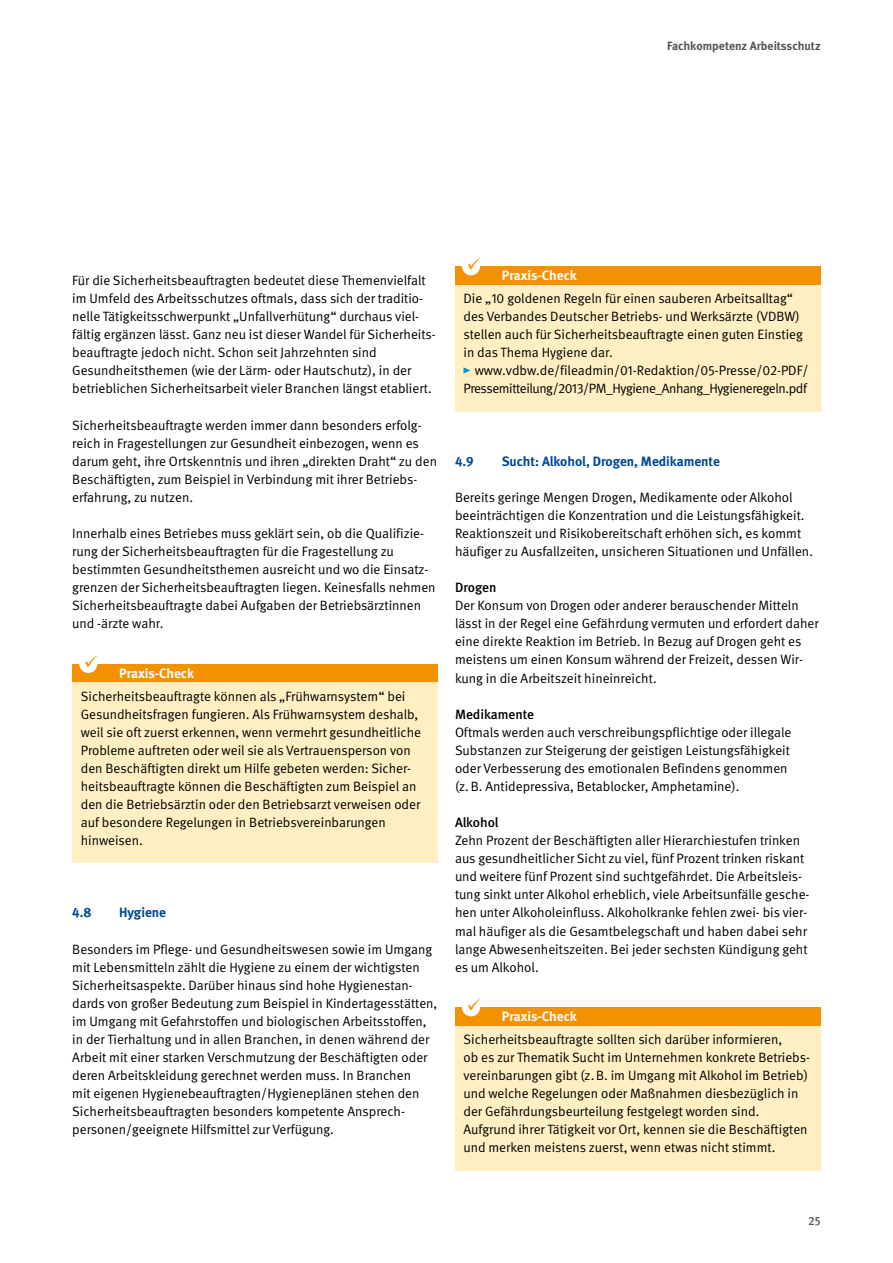
<style>
.page{position:relative;width:893px;height:1263px;background:#fff}
.page>*{position:absolute;margin:0;border:0;box-sizing:border-box;transform-origin:0 0}
.FT{font:13.5px/18px "DGUV Meta";color:#000}
.STG_FT{font:13.5px/18px "DGUV Meta";color:#000}
.STG_FT-2{font:13.5px/18px "DGUV Meta";letter-spacing:-.03em;color:#000;text-align:right}
.t1{font:700 13.5px "DGUV Meta";color:#004993}
.STG_Titel{font:700 13.5px "DGUV Meta";letter-spacing:-.005em;color:#fff}
.H3_ohne_Zahl{font:500 13.5px "DGUV Meta";color:#000}
.t2{font:700 12px "DGUV Meta";color:#565656}
.t3{font:500 12px "DGUV Meta";color:#565656}
</style>
<div class="page">
<div style="left:72px;top:664px;width:366px;height:18px;background:#f39100"></div>
<div style="left:72px;top:682px;width:366px;height:181px;background:#ffefc3"></div>
<div style="left:79px;top:655px;width:18px;height:18px;background:#fff;border-radius:50%"></div>
<svg style="left:85px;top:656px;width:12px;height:11px"></svg>
<div style="left:455px;top:267px;width:366px;height:18px;background:#f39100"></div>
<div style="left:455px;top:285px;width:366px;height:90px;background:#ffefc3"></div>
<div style="left:455px;top:357px;width:366px;height:55px;background:#ffefc3"></div>
<div style="left:455px;top:1008px;width:366px;height:18px;background:#f39100"></div>
<div style="left:455px;top:1026px;width:366px;height:144px;background:#ffefc3"></div>
<svg style="left:463px;top:367px;width:7px;height:7px"></svg>
<div style="left:462px;top:257px;width:18px;height:18px;background:#fff;border-radius:50%"></div>
<svg style="left:468px;top:258px;width:12px;height:12px"></svg>
<div style="left:462px;top:998px;width:18px;height:18px;background:#fff;border-radius:50%"></div>
<svg style="left:468px;top:999px;width:12px;height:11px"></svg>
<p class="t2" style="left:667px;top:39px;width:155px">Fachkompetenz Arbeitsschutz</p>
<p class="FT" style="left:72px;top:272px;width:365px">Für die Sicherheitsbeauftragten bedeutet diese Themenvielfalt im Umfeld des Arbeitsschutzes oftmals, dass sich der traditio&shy;nelle Tätigkeitsschwerpunkt „Unfallverhütung“ durchaus viel&shy;fältig ergänzen lässt. Ganz neu ist dieser Wandel für Sicherheits&shy;beauftragte jedoch nicht. Schon seit Jahrzehnten sind Gesundheitsthemen (wie der Lärm- oder Hautschutz), in der betrieblichen Sicherheitsarbeit vieler Branchen längst etabliert.</p>
<p class="FT" style="left:72px;top:416px;width:366px">Sicherheitsbeauftragte werden immer dann besonders erfolg&shy;reich in Fragestellungen zur Gesundheit einbezogen, wenn es darum geht, ihre Ortskenntnis und ihren „direkten Draht“ zu den Beschäftigten, zum Beispiel in Verbindung mit ihrer Betriebs&shy;erfahrung, zu nutzen.</p>
<p class="FT" style="left:72px;top:525px;width:365px">Innerhalb eines Betriebes muss geklärt sein, ob die Qualifizie&shy;rung der Sicherheitsbeauftragten für die Fragestellung zu bestimmten Gesundheitsthemen ausreicht und wo die Einsatz&shy;grenzen der Sicherheitsbeauftragten liegen. Keinesfalls nehmen Sicherheitsbeauftragte dabei Aufgaben der Betriebsärztinnen und -ärzte wahr.</p>
<p class="STG_Titel" style="left:119px;top:665px;width:76px">Praxis-Check</p>
<p class="STG_FT" style="left:81px;top:687px;width:342px">Sicherheitsbeauftragte können als „Frühwarnsystem“ bei Gesundheitsfragen fungieren. Als Frühwarnsystem deshalb, weil sie oft zuerst erkennen, wenn vermehrt gesundheitliche Probleme auftreten oder weil sie als Vertrauensperson von den Beschäftigten direkt um Hilfe gebeten werden: Sicher&shy;heitsbeauftragte können die Beschäftigten zum Beispiel an den die Betriebsärztin oder den Betriebsarzt verweisen oder auf besondere Regelungen in Betriebsvereinbarungen hinweisen.</p>
<h2 class="t1" style="left:72px;top:905px;width:21px">4.8</h2>
<h2 class="t1" style="left:119px;top:905px;width:49px">Hygiene</h2>
<p class="FT" style="left:72px;top:940px;width:367px">Besonders im Pflege- und Gesundheitswesen sowie im Umgang mit Lebensmitteln zählt die Hygiene zu einem der wichtigsten Sicherheitsaspekte. Darüber hinaus sind hohe Hygienestan&shy;dards von großer Bedeutung zum Beispiel in Kindertagesstätten, im Umgang mit Gefahrstoffen und biologischen Arbeitsstoffen, in der Tierhaltung und in allen Branchen, in denen während der Arbeit mit einer starken Verschmutzung der Beschäftigten oder deren Arbeitskleidung gerechnet werden muss. In Branchen<br>mit eigenen Hygienebeauftragten/Hygieneplänen stehen den Sicherheitsbeauftragten besonders kompetente Ansprech&shy;personen/geeignete Hilfsmittel zur Verfügung.</p>
<p class="STG_Titel" style="left:502px;top:268px;width:76px">Praxis-Check</p>
<p class="STG_FT" style="left:463px;top:290px;width:341px">Die „10 goldenen Regeln für einen sauberen Arbeitsalltag“ des Verbandes Deutscher Betriebs- und Werksärzte (VDBW) stellen auch für Sicherheitsbeauftragte einen guten Einstieg in das Thema Hygiene dar.</p>
<p class="STG_FT-2" style="left:463px;top:362px;width:346px">www.vdbw.de/fileadmin/01-Redaktion/05-Presse/02-PDF/<br>Pressemitteilung/2013/PM_Hygiene_Anhang_Hygieneregeln.pdf</p>
<h2 class="t1" style="left:455px;top:453px;width:20px">4.9</h2>
<h2 class="t1" style="left:502px;top:453px;width:220px">Sucht: Alkohol, Drogen, Medikamente</h2>
<p class="FT" style="left:455px;top:488px;width:360px">Bereits geringe Mengen Drogen, Medikamente oder Alkohol beeinträchtigen die Konzentration und die Leistungsfähigkeit.<br>Reaktionszeit und Risikobereitschaft erhöhen sich, es kommt häufiger zu Ausfallzeiten, unsicheren Situationen und Unfällen.</p>
<h3 class="H3_ohne_Zahl" style="left:455px;top:580px;width:43px">Drogen</h3>
<p class="FT" style="left:455px;top:597px;width:365px">Der Konsum von Drogen oder anderer berauschender Mitteln lässt in der Regel eine Gefährdung vermuten und erfordert daher eine direkte Reaktion im Betrieb. In Bezug auf Drogen geht es meistens um einen Konsum während der Freizeit, dessen Wir&shy;kung in die Arbeitszeit hineinreicht.</p>
<h3 class="H3_ohne_Zahl" style="left:455px;top:706px;width:81px">Medikamente</h3>
<p class="FT" style="left:455px;top:723px;width:338px">Oftmals werden auch verschreibungspflichtige oder illegale Substanzen zur Steigerung der geistigen Leistungsfähigkeit oder Verbesserung des emotionalen Befindens genommen (z.B. Antidepressiva, Betablocker, Amphetamine).</p>
<h3 class="H3_ohne_Zahl" style="left:455px;top:815px;width:45px">Alkohol</h3>
<p class="FT" style="left:455px;top:832px;width:356px">Zehn Prozent der Beschäftigten aller Hierarchiestufen trinken aus gesundheitlicher Sicht zu viel, fünf Prozent trinken riskant und weitere fünf Prozent sind suchtgefährdet. Die Arbeitsleis&shy;tung sinkt unter Alkohol erheblich, viele Arbeitsunfälle gesche&shy;hen unter Alkoholeinfluss. Alkoholkranke fehlen zwei- bis vier&shy;mal häufiger als die Gesamtbelegschaft und haben dabei sehr lange Abwesenheitszeiten. Bei jeder sechsten Kündigung geht es um Alkohol.</p>
<p class="STG_Titel" style="left:502px;top:1009px;width:76px">Praxis-Check</p>
<p class="STG_FT" style="left:463px;top:1031px;width:348px">Sicherheitsbeauftragte sollten sich darüber informieren,<br>ob es zur Thematik Sucht im Unternehmen konkrete Betriebs&shy;vereinbarungen gibt (z.B. im Umgang mit Alkohol im Betrieb) und welche Regelungen oder Maßnahmen diesbezüglich in der Gefährdungsbeurteilung festgelegt worden sind.<br>Aufgrund ihrer Tätigkeit vor Ort, kennen sie die Beschäftigten und merken meistens zuerst, wenn etwas nicht stimmt.</p>
<p class="t3" style="left:808px;top:1213px;width:14px">25</p>
</div>
